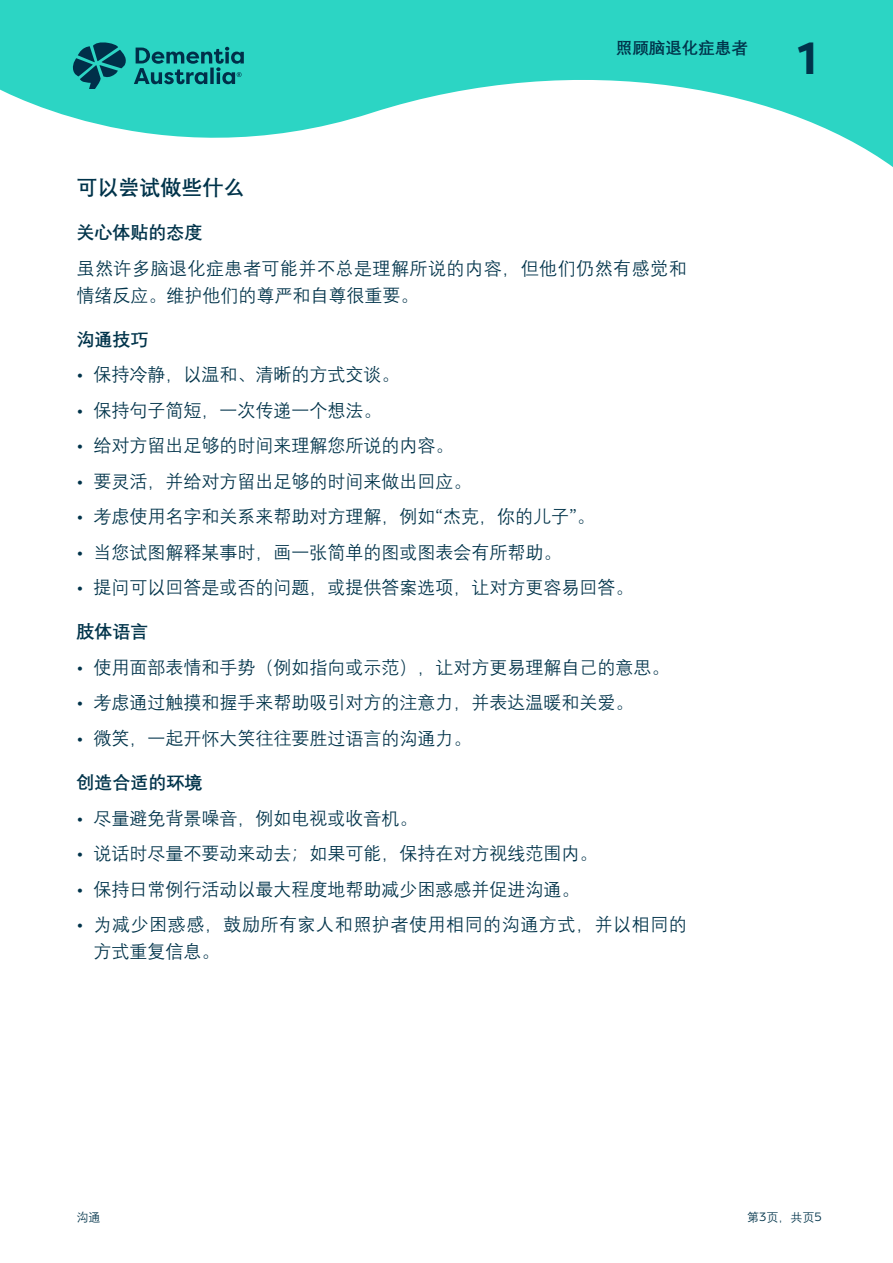
<style>
.page{position:relative;width:893px;height:1263px;background:#fff}
.page>*{position:absolute;margin:0;border:0;box-sizing:border-box;transform-origin:0 0}
.t1{font:700 45px "Filson Pro";color:#00334a}
.t2{font:700 21px "Deng Xian";color:#00334a}
.t3{font:18px "Deng Xian";color:#00334a}
.t4{font:18px/35.5px "Deng Xian";letter-spacing:.03em;color:#00334a}
.t5{font:700 18px "Deng Xian";color:#00334a}
.t6{font:700 16.5px "Deng Xian";color:#00334a}
.t7{font:12px "Deng Xian";color:#00334a}
.s1{font-weight:700}
.s2{font-family:"Filson Pro"}
</style>
<div class="page">
<svg style="left:0;top:0;width:893px;height:167px;fill:#2cd5c4"></svg>
<svg style="left:72px;top:41px;width:172px;height:48px;background:#1d9e9b"></svg>
<p class="t6" style="left:616px;top:37px;width:133px">照顾脑退化症患者</p>
<h1 class="t1" style="left:798px;top:30px;width:20px">1</h1>
<p class="t2" style="left:77px;top:174px;width:170px">可以尝试做些什么</p>
<p class="t4" style="left:77px;top:214px;width:612px"><span class="s1">关心体贴的态度<br></span>虽然许多脑退化症患者可能并不总是理解所说的内容，但他们仍然有感觉和</p>
<p class="t3" style="left:77px;top:284px;width:343px">情绪反应。维护他们的尊严和自尊很重要。</p>
<p class="t5" style="left:77px;top:327px;width:74px">沟通技巧</p>
<p class="t3" style="left:77px;top:363px;width:325px"><span class="s2">•</span> 保持冷静，以温和、清晰的方式交谈。</p>
<p class="t3" style="left:77px;top:399px;width:307px"><span class="s2">•</span> 保持句子简短，一次传递一个想法。</p>
<p class="t3" style="left:77px;top:434px;width:379px"><span class="s2">•</span> 给对方留出足够的时间来理解您所说的内容。</p>
<p class="t3" style="left:77px;top:470px;width:397px"><span class="s2">•</span> 要灵活，并给对方留出足够的时间来做出回应。</p>
<p class="t3" style="left:77px;top:505px;width:520px"><span class="s2">•</span> 考虑使用名字和关系来帮助对方理解，例如<span class="s2">“</span>杰克，你的儿子<span class="s2">”</span>。</p>
<p class="t3" style="left:77px;top:541px;width:487px"><span class="s2">•</span> 当您试图解释某事时，画一张简单的图或图表会有所帮助。</p>
<p class="t3" style="left:77px;top:576px;width:559px"><span class="s2">•</span> 提问可以回答是或否的问题，或提供答案选项，让对方更容易回答。</p>
<p class="t5" style="left:77px;top:620px;width:74px">肢体语言</p>
<p class="t3" style="left:77px;top:656px;width:595px"><span class="s2">•</span> 使用面部表情和手势（例如指向或示范），让对方更易理解自己的意思。</p>
<p class="t3" style="left:77px;top:691px;width:559px"><span class="s2">•</span> 考虑通过触摸和握手来帮助吸引对方的注意力，并表达温暖和关爱。</p>
<p class="t3" style="left:77px;top:727px;width:397px"><span class="s2">•</span> 微笑，一起开怀大笑往往要胜过语言的沟通力。</p>
<p class="t5" style="left:77px;top:770px;width:128px">创造合适的环境</p>
<p class="t3" style="left:77px;top:806px;width:343px"><span class="s2">•</span> 尽量避免背景噪音，例如电视或收音机。</p>
<p class="t3" style="left:77px;top:842px;width:523px"><span class="s2">•</span> 说话时尽量不要动来动去；如果可能，保持在对方视线范围内。</p>
<p class="t3" style="left:77px;top:877px;width:505px"><span class="s2">•</span> 保持日常例行活动以最大程度地帮助减少困惑感并促进沟通。</p>
<p class="t4" style="left:94px;top:910px;width:595px;line-height:27px;text-indent:-17px"><span class="s2">•</span> 为减少困惑感，鼓励所有家人和照护者使用相同的沟通方式，并以相同的方式重复信息。</p>
<p class="t7" style="left:77px;top:1210px;width:25px">沟通</p>
<p class="t7" style="left:747px;top:1210px;width:76px">第<span class="s2">3</span>页，共页<span class="s2">5</span></p>
</div>
